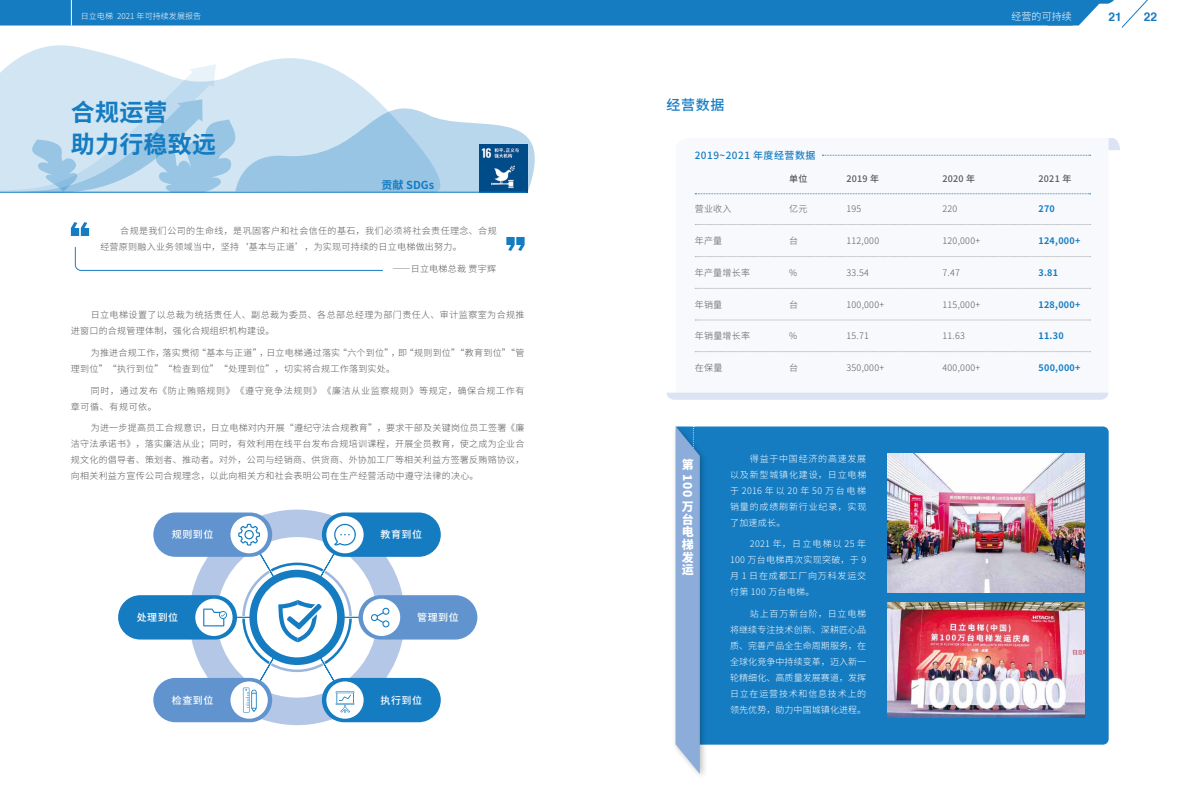
<style>
.page{position:relative;width:1191px;height:808px;background:#fff}
.page>*{position:absolute;margin:0;border:0;box-sizing:border-box;transform-origin:0 0}
.t1{font:700 24px/32px "Source Han Sans CN";letter-spacing:.01em;color:#157cc2}
.t2{font:500 14px "Source Han Sans CN";color:#157cc2}
.t3{font:800 12px/12.6px "Source Han Sans CN";color:#fff;text-align:justify}
.t4{font:700 12px "Helvetica";color:#157cc2}
.t5{font:700 11px "Source Han Sans CN";color:#157cc2}
.t6{font:500 10px "Source Han Sans CN";letter-spacing:.05em;color:#fff}
.t7{font:500 10px "Source Han Sans CN";letter-spacing:.05em;color:#157cc2}
.t8{font:300 10px "Source Han Sans CN";letter-spacing:.01em;color:#fff}
.t9{font:300 9px/16px "Source Han Sans CN";letter-spacing:.03em;color:#595757}
.t10{font:300 9px/16px "Source Han Sans CN";letter-spacing:.085em;color:#fff;text-align:justify}
.t11{font:300 9px/16px "Source Han Sans CN";letter-spacing:.05em;color:#595757}
.t12{font:300 9px/16px "Source Han Sans CN";letter-spacing:.075em;color:#595757}
.t13{font:700 9px "Source Han Sans CN";letter-spacing:.03em;color:#157cc2}
.t14{font:500 9px "Source Han Sans CN";letter-spacing:.03em;color:#595757}
.t15{font:300 8px "Source Han Sans CN";letter-spacing:.01em;color:#fff}
</style>
<div class="page">
<svg style="left:0;top:0;width:1148px;height:28px;background:#338dc9"></svg>
<div style="left:708px;top:426px;width:400px;height:319px;background:#157cc2"></div>
<svg style="left:676px;top:193px;width:432px;height:200px"></svg>
<div style="left:666px;top:393px;width:442px;height:7px;background:#dce4f4"></div>
<svg style="left:10px;top:45px;width:312px;height:19px"></svg>
<svg style="left:0;top:64px;width:535px;height:129px"></svg>
<img style="left:479px;top:145px;width:48px;height:48px">
<hr style="left:0;top:192px;width:526px;height:1px;background:#157cc2">
<img style="left:887px;top:454px;width:197px;height:138px">
<img style="left:887px;top:602px;width:197px;height:115px">
<div style="left:322px;top:678px;width:119px;height:44px;background:#157cc2;border-radius:22px"></div>
<div style="left:358px;top:595px;width:119px;height:44px;background:#6194ce;border-radius:22px"></div>
<div style="left:322px;top:512px;width:119px;height:45px;background:#157cc2;border-radius:22px"></div>
<div style="left:153px;top:678px;width:119px;height:44px;background:#6194ce;border-radius:22px"></div>
<div style="left:118px;top:595px;width:119px;height:44px;background:#157cc2;border-radius:22px"></div>
<div style="left:153px;top:512px;width:119px;height:45px;background:#6194ce;border-radius:22px"></div>
<svg style="left:177px;top:509px;width:240px;height:217px"></svg>
<svg style="left:71px;top:222px;width:18px;height:14px"></svg>
<svg style="left:506px;top:237px;width:18px;height:14px"></svg>
<svg style="left:75px;top:247px;width:308px;height:24px"></svg>
<svg style="left:821px;top:138px;width:299px;height:18px"></svg>
<svg style="left:695px;top:193px;width:395px;height:1px"></svg>
<svg style="left:695px;top:224px;width:395px;height:1px"></svg>
<svg style="left:695px;top:256px;width:395px;height:1px"></svg>
<svg style="left:695px;top:288px;width:395px;height:1px"></svg>
<svg style="left:695px;top:320px;width:395px;height:1px"></svg>
<svg style="left:695px;top:351px;width:395px;height:1px"></svg>
<div style="left:672px;top:424px;width:36px;height:357px;background:#000;opacity:.25"></div>
<svg style="left:676px;top:426px;width:24px;height:348px;background:#8cadda"></svg>
<p class="t15" style="left:81px;top:12px;width:122px">日立电梯 2021 年可持续发展报告</p>
<p class="t8" style="left:1011px;top:11px;width:62px">经营的可持续</p>
<h3 class="t4" style="left:1108px;top:7px;width:15px">21</h3>
<h3 class="t4" style="left:1144px;top:7px;width:15px">22</h3>
<h1 class="t1" style="left:71px;top:97px;width:147px">合规运营<br>助力行稳致远</h1>
<p class="t5" style="left:381px;top:179px;width:54px">贡献 SDGs</p>
<p class="t11" style="left:100px;top:223px;width:398px;text-indent:20px">合规是我们公司的生命线，是巩固客户和社会信任的基石，我们必须将社会责任理念、合规经营原则融入业务领域当中，坚持‘基本与正道’，为实现可持续的日立电梯做出努力。</p>
<p class="t9" style="left:392px;top:261px;width:105px">——日立电梯总裁 贾宇辉</p>
<p class="t11" style="left:71px;top:307px;width:455px;text-indent:20px">日立电梯设置了以总裁为统括责任人、副总裁为委员、各总部总经理为部门责任人、审计监察室为合规推进窗口的合规管理体制，强化合规组织机构建设。</p>
<p class="t9" style="left:71px;top:345px;width:455px;text-indent:20px">为推进合规工作，落实贯彻“基本与正道”，日立电梯通过落实“六个到位”，即“规则到位”“教育到位”“管理到位”“执行到位”“检查到位”“处理到位”，切实将合规工作落到实处。</p>
<p class="t12" style="left:71px;top:382px;width:455px;text-indent:20px">同时，通过发布《防止贿赂规则》《遵守竞争法规则》《廉洁从业监察规则》等规定，确保合规工作有章可循、有规可依。</p>
<p class="t9" style="left:71px;top:420px;width:455px;text-align:justify;text-indent:20px">为进一步提高员工合规意识，日立电梯对内开展“遵纪守法合规教育”，要求干部及关键岗位员工签署《廉洁守法承诺书》，落实廉洁从业；同时，有效利用在线平台发布合规培训课程，开展全员教育，使之成为企业合规文化的倡导者、策划者、推动者。对外，公司与经销商、供货商、外协加工厂等相关利益方签署反贿赂协议，向相关利益方宣传公司合规理念，以此向相关方和社会表明公司在生产经营活动中遵守法律的决心。</p>
<p class="t6" style="left:172px;top:529px;width:43px">规则到位</p>
<p class="t6" style="left:381px;top:529px;width:43px">教育到位</p>
<p class="t6" style="left:137px;top:612px;width:43px">处理到位</p>
<p class="t6" style="left:417px;top:612px;width:43px">管理到位</p>
<p class="t6" style="left:172px;top:694px;width:43px">检查到位</p>
<p class="t6" style="left:381px;top:694px;width:43px">执行到位</p>
<h2 class="t2" style="left:666px;top:97px;width:60px">经营数据</h2>
<p class="t7" style="left:694px;top:150px;width:122px">2019~2021 年度经营数据</p>
<p class="t14" style="left:789px;top:174px;width:20px">单位</p>
<p class="t14" style="left:846px;top:174px;width:34px">2019 年</p>
<p class="t14" style="left:942px;top:174px;width:34px">2020 年</p>
<p class="t14" style="left:1038px;top:174px;width:34px">2021 年</p>
<p class="t9" style="left:694px;top:201px;width:38px">营业收入</p>
<p class="t9" style="left:789px;top:201px;width:20px">亿元</p>
<p class="t9" style="left:846px;top:201px;width:16px">195</p>
<p class="t9" style="left:942px;top:201px;width:16px">220</p>
<p class="t13" style="left:1038px;top:204px;width:18px">270</p>
<p class="t9" style="left:694px;top:233px;width:29px">年产量</p>
<p class="t9" style="left:789px;top:233px;width:10px">台</p>
<p class="t9" style="left:846px;top:233px;width:34px">112,000</p>
<p class="t9" style="left:942px;top:233px;width:39px">120,000+</p>
<p class="t13" style="left:1038px;top:236px;width:43px">124,000+</p>
<p class="t9" style="left:695px;top:265px;width:57px">年产量增长率</p>
<p class="t9" style="left:789px;top:265px;width:10px">%</p>
<p class="t9" style="left:846px;top:265px;width:24px">33.54</p>
<p class="t9" style="left:942px;top:265px;width:19px">7.47</p>
<p class="t13" style="left:1038px;top:268px;width:21px">3.81</p>
<p class="t9" style="left:695px;top:296px;width:29px">年销量</p>
<p class="t9" style="left:789px;top:296px;width:10px">台</p>
<p class="t9" style="left:846px;top:296px;width:39px">100,000+</p>
<p class="t9" style="left:942px;top:296px;width:39px">115,000+</p>
<p class="t13" style="left:1038px;top:299px;width:43px">128,000+</p>
<p class="t9" style="left:695px;top:328px;width:57px">年销量增长率</p>
<p class="t9" style="left:789px;top:328px;width:10px">%</p>
<p class="t9" style="left:846px;top:328px;width:24px">15.71</p>
<p class="t9" style="left:942px;top:328px;width:24px">11.63</p>
<p class="t13" style="left:1038px;top:331px;width:27px">11.30</p>
<p class="t9" style="left:695px;top:360px;width:29px">在保量</p>
<p class="t9" style="left:789px;top:360px;width:10px">台</p>
<p class="t9" style="left:846px;top:360px;width:39px">350,000+</p>
<p class="t9" style="left:942px;top:360px;width:39px">400,000+</p>
<p class="t13" style="left:1038px;top:363px;width:43px">500,000+</p>
<h3 class="t3" style="left:682px;top:458px;width:13px">第</h3>
<h3 class="t3" style="left:693px;top:474px;width:25px;rotate:90deg">100</h3>
<h3 class="t3" style="left:682px;top:501px;width:13px">万台电梯发运</h3>
<p class="t10" style="left:730px;top:450px;width:138px;text-indent:20px">得益于中国经济的高速发展以及新型城镇化建设，日立电梯于 2016 年以 20 年 50 万台电梯销量的成绩刷新行业纪录，实现了加速成长。</p>
<p class="t10" style="left:730px;top:536px;width:138px;text-indent:20px">2021 年，日立电梯以 25 年100 万台电梯再次实现突破，于 9月 1 日在成都工厂向万科发运交付第 100 万台电梯。</p>
<p class="t10" style="left:730px;top:606px;width:138px;text-indent:20px">站上百万新台阶，日立电梯将继续专注技术创新、深耕匠心品质、完善产品全生命周期服务，在全球化竞争中持续变革，迈入新一轮精细化、高质量发展赛道，发挥日立在运营技术和信息技术上的领先优势，助力中国城镇化进程。</p>
</div>
